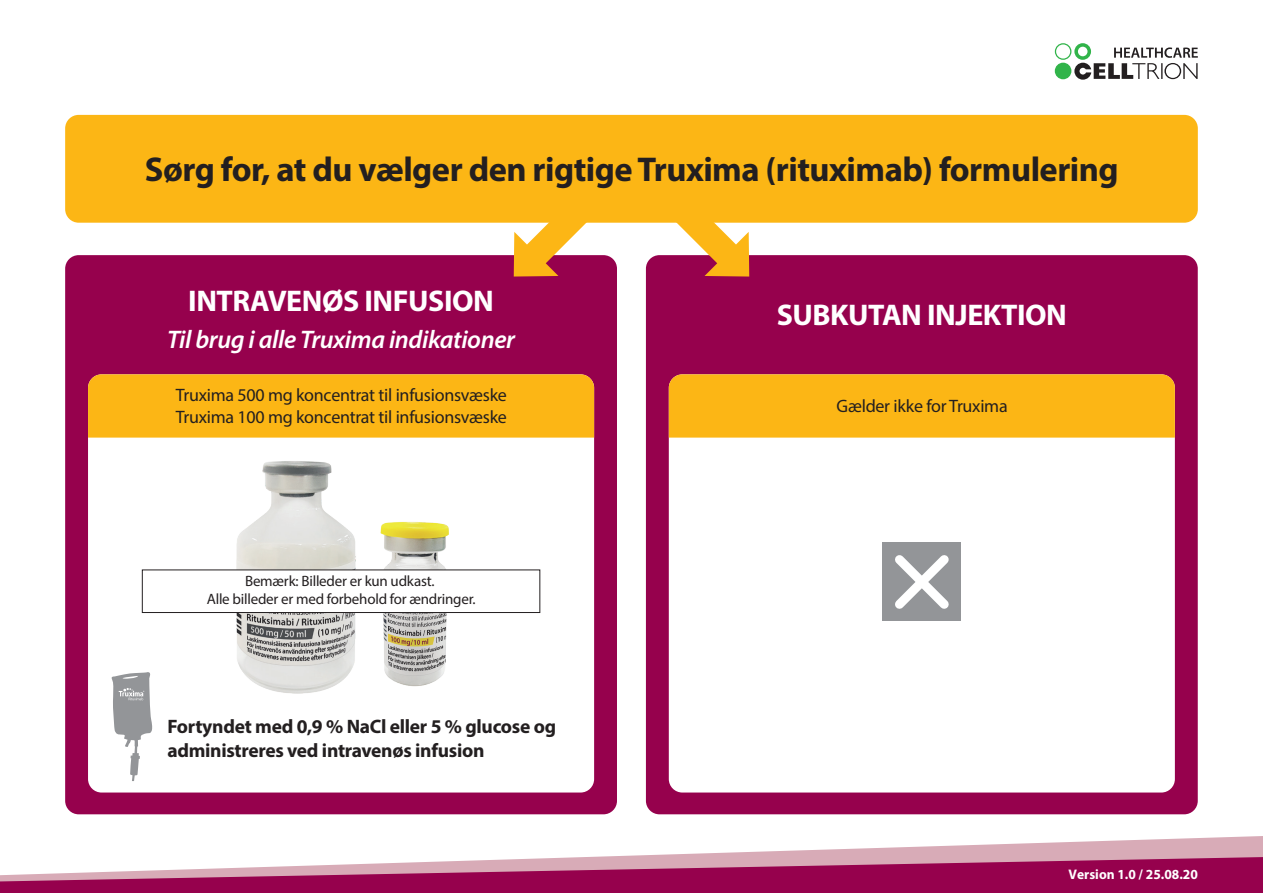
<style>
.page{position:relative;width:1263px;height:893px;background:#fff}
.page>*{position:absolute;margin:0;border:0;box-sizing:border-box;transform-origin:0 0}
.t1{font:700 34.5px "Myriad Pro";letter-spacing:-.015em;color:#231f20}
.t2{font:700 30px "Myriad Pro";letter-spacing:-.015em;color:#fff}
.t3{font:italic 600 25.5px "Myriad Pro";letter-spacing:-.015em;color:#fff}
.t4{font:700 19.5px/23.4px "Myriad Pro";letter-spacing:-.015em;color:#231f20}
.t5{font:18px/21.6px "Myriad Pro";letter-spacing:-.015em;color:#231f20}
.t6{font:15px/18px "Myriad Pro";letter-spacing:-.015em;color:#231f20;text-align:center}
.t7{font:700 13.95px "Myriad Pro";color:#fff}
</style>
<div class="page">
<svg style="left:1055px;top:43px;width:143px;height:37px"></svg>
<svg style="left:591px;top:836px;width:672px;height:21px"></svg>
<svg style="left:0;top:857px;width:1263px;height:36px;background:#b14479"></svg>
<div style="left:646px;top:255px;width:552px;height:559px;background:#96014d;border-radius:14px"></div>
<div style="left:669px;top:374px;width:506px;height:418px;background:#fff;border-radius:14px"></div>
<div style="left:669px;top:374px;width:506px;height:64px;background:#fcb615"></div>
<div style="left:883px;top:543px;width:78px;height:78px;background:#939598"></div>
<svg style="left:895px;top:555px;width:54px;height:54px"></svg>
<div style="left:65px;top:255px;width:552px;height:559px;background:#96014d;border-radius:14px"></div>
<div style="left:88px;top:374px;width:506px;height:418px;background:#fff;border-radius:14px"></div>
<div style="left:88px;top:374px;width:506px;height:64px;background:#fcb615"></div>
<img style="left:383px;top:522px;width:83px;height:165px">
<img style="left:208px;top:426px;width:175px;height:268px">
<div style="left:142px;top:570px;width:398px;height:43px;background:#fff;border:1px solid #231f20"></div>
<svg style="left:111px;top:672px;width:42px;height:109px"></svg>
<svg style="left:514px;top:223px;width:79px;height:54px"></svg>
<svg style="left:669px;top:223px;width:80px;height:54px"></svg>
<div style="left:65px;top:115px;width:1133px;height:108px;background:#fcb615;border-radius:14px"></div>
<h1 class="t1" style="left:145px;top:147px;width:975px">Sørg for, at du vælger den rigtige Truxima (rituximab) formulering</h1>
<h2 class="t2" style="left:188px;top:281px;width:307px">INTRAVENØS INFUSION</h2>
<h3 class="t3" style="left:167px;top:323px;width:349px">Til brug i alle Truxima indikationer</h3>
<p class="t5" style="left:176px;top:384px;width:333px">Truxima 500 mg koncentrat til infusionsvæske<br>Truxima 100 mg koncentrat til infusionsvæske</p>
<p class="t6" style="left:207px;top:572px;width:270px">Bemærk: Billeder er kun udkast.<br>Alle billeder er med forbehold for ændringer.</p>
<p class="t4" style="left:167px;top:714px;width:390px">Fortyndet med 0,9 % NaCl eller 5 % glucose og administreres ved intravenøs infusion</p>
<h2 class="t2" style="left:777px;top:295px;width:292px">SUBKUTAN INJEKTION</h2>
<p class="t5" style="left:836px;top:395px;width:173px">Gælder ikke for Truxima</p>
<p class="t7" style="left:1068px;top:865px;width:131px">Version 1.0 / 25.08.20</p>
</div>
